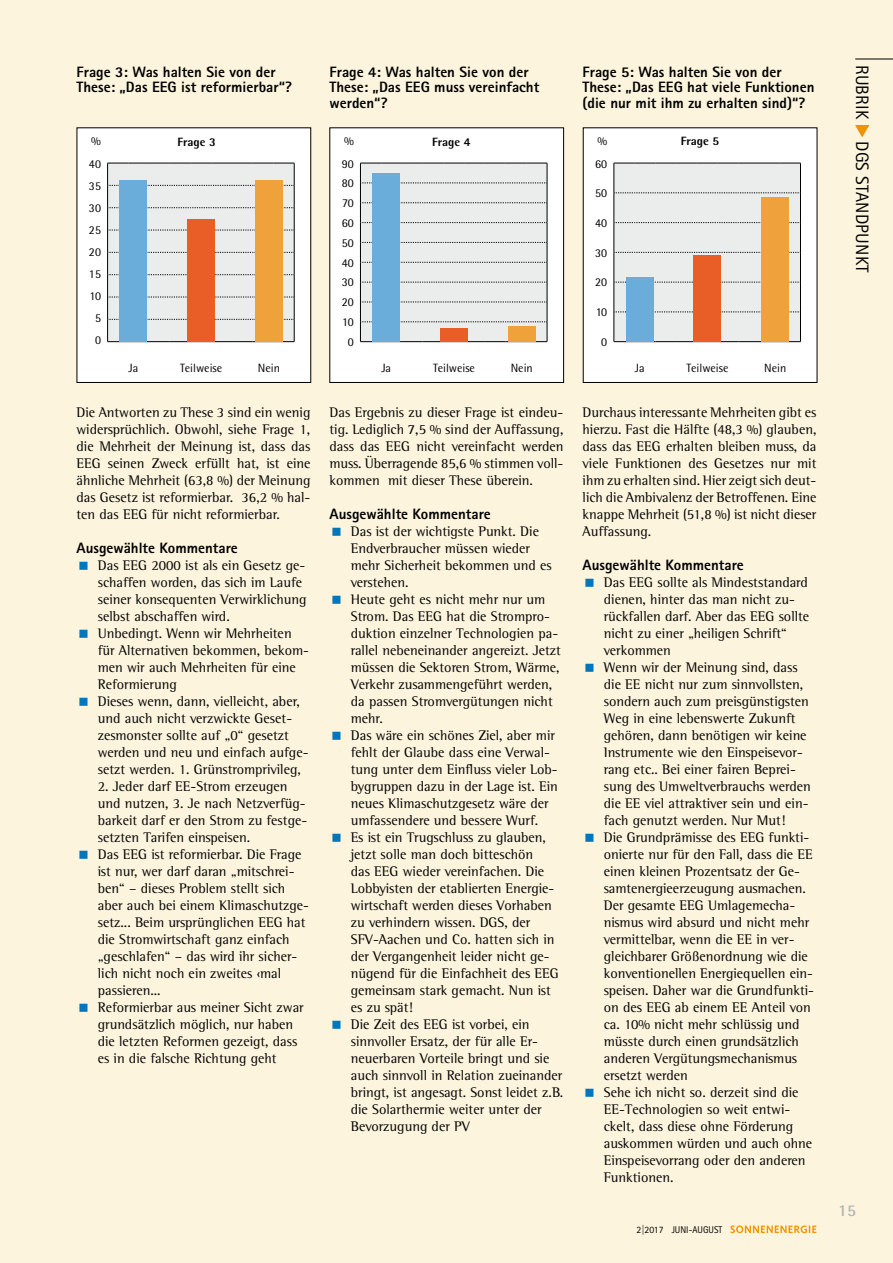
<style>
.page{position:relative;width:893px;height:1263px;background:#fcf4dd}
.page>*{position:absolute;margin:0;border:0;box-sizing:border-box;transform-origin:0 0}
.t1{font:18px "Rotis Sans Serif Std";letter-spacing:.01em;color:#000}
.t2{font:700 16.5px "Rotis Semi Sans Std";color:#b1b3b4}
.t3{font:800 15px/15.8px "Rotis Sans Serif Std";color:#000}
.t4{font:14.25px/17px "Rotis Semi Serif Std";color:#000}
.t5{font:12px/19.8px "Rotis Semi Sans Std";color:#000;text-align:center}
.t6{font:800 12px "Rotis Semi Sans Std";color:#000}
.t7{font:9.75px "Rotis Sans Serif Std";color:#000}
.s1{color:#0076bd}
</style>
<div class="page">
<hr style="left:855px;top:59px;width:38px;height:1px;background:#000">
<svg style="left:855px;top:125px;width:14px;height:12px"></svg>
<svg style="left:730px;top:1225px;width:86px;height:8px"></svg>
<div style="left:330px;top:128px;width:234px;height:254px;background:#fff"></div>
<div style="left:330px;top:128px;width:234px;height:255px;border:1px solid #000"></div>
<svg style="left:360px;top:163px;width:188px;height:179px;background:#e1e2e2"></svg>
<div style="left:372px;top:173px;width:28px;height:168px;background:#6aacda"></div>
<div style="left:440px;top:328px;width:28px;height:13px;background:#e95e26"></div>
<div style="left:508px;top:326px;width:28px;height:15px;background:#efa23c"></div>
<div style="left:583px;top:128px;width:234px;height:254px;background:#fff"></div>
<svg style="left:614px;top:163px;width:187px;height:179px;background:#e3e5e4"></svg>
<div style="left:626px;top:277px;width:28px;height:64px;background:#6aacda"></div>
<div style="left:694px;top:255px;width:27px;height:86px;background:#e95e26"></div>
<div style="left:761px;top:197px;width:28px;height:144px;background:#efa23c"></div>
<div style="left:77px;top:128px;width:234px;height:254px;background:#fff"></div>
<svg style="left:107px;top:163px;width:188px;height:179px;background:#dfe2e4"></svg>
<div style="left:120px;top:180px;width:27px;height:161px;background:#6aacda"></div>
<div style="left:187px;top:219px;width:28px;height:122px;background:#e95e26"></div>
<div style="left:255px;top:180px;width:28px;height:161px;background:#efa23c"></div>
<p class="t3" style="left:77px;top:63px;width:217px">Frage 3: Was halten Sie von der<br>These: „Das EEG ist reformierbar“?</p>
<p class="t3" style="left:330px;top:63px;width:211px">Frage 4: Was halten Sie von der<br>These: „Das EEG muss vereinfacht werden“?</p>
<p class="t3" style="left:583px;top:63px;width:233px">Frage 5: Was halten Sie von der<br>These: „Das EEG hat viele Funktionen (die nur mit ihm zu erhalten sind)“?</p>
<p class="t5" style="left:91px;top:131px;width:11px">%</p>
<p class="t6" style="left:681px;top:133px;width:40px">Frage 5</p>
<p class="t5" style="left:344px;top:131px;width:11px">%</p>
<p class="t6" style="left:432px;top:134px;width:40px">Frage 4</p>
<p class="t5" style="left:597px;top:131px;width:11px">%</p>
<p class="t6" style="left:177px;top:134px;width:40px">Frage 3</p>
<p class="t5" style="left:89px;top:152px;width:14px;line-height:22px">40<br>35<br>30<br>25<br>20<br>15<br>10<br>5<br>0</p>
<p class="t5" style="left:129px;top:358px;width:11px">Ja</p>
<p class="t5" style="left:180px;top:358px;width:43px">Teilweise</p>
<p class="t5" style="left:258px;top:358px;width:24px">Nein</p>
<p class="t4" style="left:77px;top:403px;width:235px;text-align:justify">Die Antworten zu These 3 sind ein wenig widersprüchlich. Obwohl, siehe Frage 1, die Mehrheit der Meinung ist, dass das EEG seinen Zweck erfüllt hat, ist eine ähnliche Mehrheit (63,8 %) der Meinung das Gesetz ist reformierbar. 36,2 % hal&shy;ten das EEG für nicht reformierbar.</p>
<p class="t3" style="left:77px;top:540px;width:163px">Ausgewählte Kommentare</p>
<p class="t4" style="left:98px;top:556px;width:213px">Das EEG 2000 ist als ein Gesetz ge&shy;schaffen worden, das sich im Laufe seiner konsequenten Verwirklichung selbst abschaffen wird.<br>Unbedingt. Wenn wir Mehrheiten für Alternativen bekommen, bekom&shy;men wir auch Mehrheiten für eine<br>Reformierung<br>Dieses wenn, dann, vielleicht, aber, und auch nicht verzwickte Geset&shy;zesmonster sollte auf „0“ gesetzt werden und neu und einfach aufge&shy;setzt werden. 1. Grünstromprivileg,</p>
<p class="t4" style="left:98px;top:778px;width:213px">2. Jeder darf EE-Strom erzeugen und nutzen, 3. Je nach Netzverfüg&shy;barkeit darf er den Strom zu festge&shy;setzten Tarifen einspeisen.<br>Das EEG ist reformierbar. Die Frage ist nur, wer darf daran „mitschrei&shy;ben“ – dieses Problem stellt sich aber auch bei einem Klimaschutzge&shy;setz... Beim ursprünglichen EEG hat die Stromwirtschaft ganz einfach „geschlafen“ – das wird ihr sicher&shy;lich nicht noch ein zweites ‹mal passieren...<br>Reformierbar aus meiner Sicht zwar grundsätzlich möglich, nur haben die letzten Reformen gezeigt, dass es in die falsche Richtung geht</p>
<p class="t5" style="left:342px;top:153px;width:14px">90<br>80<br>70<br>60<br>50<br>40<br>30<br>20<br>10<br>0</p>
<p class="t5" style="left:381px;top:358px;width:11px">Ja</p>
<p class="t5" style="left:433px;top:358px;width:43px">Teilweise</p>
<p class="t5" style="left:511px;top:358px;width:24px">Nein</p>
<p class="t4" style="left:330px;top:403px;width:235px;text-align:justify">Das Ergebnis zu dieser Frage ist eindeu&shy;tig. Lediglich 7,5 % sind der Auffassung, dass das EEG nicht vereinfacht werden muss. Überragende 85,6 % stimmen voll&shy;kommen mit dieser These überein.</p>
<p class="t3" style="left:330px;top:506px;width:163px">Ausgewählte Kommentare</p>
<p class="t4" style="left:351px;top:522px;width:214px">Das ist der wichtigste Punkt. Die<br>Endverbraucher müssen wieder<br>mehr Sicherheit bekommen und es verstehen.<br>Heute geht es nicht mehr nur um<br>Strom. Das EEG hat die Strompro&shy;duktion einzelner Technologien pa&shy;rallel nebeneinander angereizt. Jetzt müssen die Sektoren Strom, Wärme,<br>Verkehr zusammengeführt werden, da passen Stromvergütungen nicht mehr.<br>Das wäre ein schönes Ziel, aber mir fehlt der Glaube dass eine Verwal&shy;tung unter dem Einfluss vieler Lob&shy;bygruppen dazu in der Lage ist. Ein neues Klimaschutzgesetz wäre der umfassendere und bessere Wurf.<br>Es ist ein Trugschluss zu glauben, jetzt solle man doch bitteschön<br>das EEG wieder vereinfachen. Die<br>Lobbyisten der etablierten Energie&shy;wirtschaft werden dieses Vorhaben zu verhindern wissen. DGS, der<br>SFV-Aachen und Co. hatten sich in der Vergangenheit leider nicht ge&shy;nügend für die Einfachheit des EEG gemeinsam stark gemacht. Nun ist es zu spät!<br>Die Zeit des EEG ist vorbei, ein sinnvoller Ersatz, der für alle Er&shy;neuerbaren Vorteile bringt und sie auch sinnvoll in Relation zueinander bringt, ist angesagt. Sonst leidet z.B. die Solarthermie weiter unter der<br>Bevorzugung der PV</p>
<p class="t5" style="left:595px;top:153px;width:14px">60</p>
<p class="t5" style="left:595px;top:183px;width:14px">50</p>
<p class="t5" style="left:595px;top:213px;width:14px">40</p>
<p class="t5" style="left:595px;top:243px;width:14px">30</p>
<p class="t5" style="left:595px;top:272px;width:14px">20</p>
<p class="t5" style="left:596px;top:302px;width:13px">10</p>
<p class="t5" style="left:601px;top:332px;width:8px">0</p>
<p class="t5" style="left:635px;top:358px;width:11px">Ja</p>
<p class="t5" style="left:686px;top:358px;width:43px">Teilweise</p>
<p class="t5" style="left:764px;top:358px;width:24px">Nein</p>
<p class="t4" style="left:583px;top:403px;width:235px;text-align:justify">Durchaus interessante Mehrheiten gibt es hierzu. Fast die Hälfte (48,3 %) glauben, dass das EEG erhalten bleiben muss, da viele Funktionen des Gesetzes nur mit ihm zu erhalten sind. Hier zeigt sich deut&shy;lich die Ambivalenz der Betroffenen. Eine knappe Mehrheit (51,8 %) ist nicht dieser Auffassung.</p>
<p class="t3" style="left:583px;top:557px;width:163px">Ausgewählte Kommentare</p>
<p class="t4" style="left:604px;top:573px;width:212px">Das EEG sollte als Mindeststandard dienen, hinter das man nicht zu&shy;rückfallen darf. Aber das EEG sollte nicht zu einer „heiligen Schrift“ verkommen<br>Wenn wir der Meinung sind, dass die EE nicht nur zum sinnvollsten, sondern auch zum preisgünstigsten<br>Weg in eine lebenswerte Zukunft gehören, dann benötigen wir keine<br>Instrumente wie den Einspeisevor&shy;rang etc.. Bei einer fairen Beprei&shy;sung des Umweltverbrauchs werden die EE viel attraktiver sein und ein&shy;fach genutzt werden. Nur Mut!<br>Die Grundprämisse des EEG funkti&shy;onierte nur für den Fall, dass die EE einen kleinen Prozentsatz der Ge&shy;samtenergieerzeugung ausmachen.<br>Der gesamte EEG Umlagemecha&shy;nismus wird absurd und nicht mehr vermittelbar, wenn die EE in ver&shy;gleichbarer Größenordnung wie die konventionellen Energiequellen ein&shy;speisen. Daher war die Grundfunkti&shy;on des EEG ab einem EE Anteil von ca. 10% nicht mehr schlüssig und müsste durch einen grundsätzlich anderen Vergütungsmechanismus ersetzt werden<br>Sehe ich nicht so. derzeit sind die<br>EE-Technologien so weit entwi&shy;ckelt, dass diese ohne Förderung auskommen würden und auch ohne<br>Einspeisevorrang oder den anderen<br>Funktionen.</p>
<p class="t7" style="left:636px;top:1223px;width:87px">2|2017 JUNI-AUGUST</p>
<p class="t1" style="left:873px;top:65px;width:209px;rotate:90deg">RUBRIK <span class="s1">◆</span> DGS STANDPUNKT</p>
<p class="t2" style="left:838px;top:1200px;width:19px">15</p>
</div>
